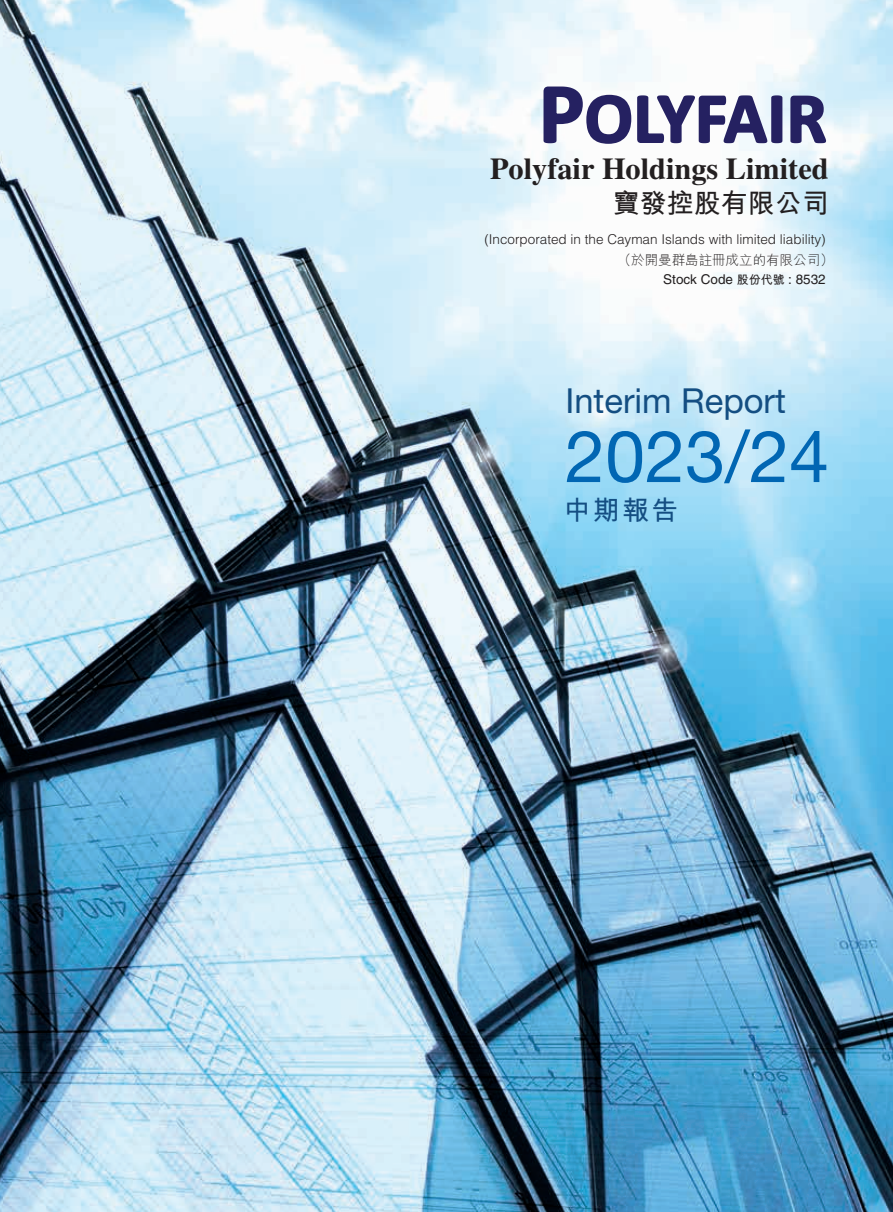
<style>
.page{position:relative;width:893px;height:1212px;background:#fff}
.page>*{position:absolute;margin:0;border:0;box-sizing:border-box;transform-origin:0 0}
.t1{font:72px "Helvetica Neue LT Std";color:#0166b3}
.t2{font:34.5px "Helvetica Neue LT Std";color:#144e82}
.t3{font:700 30.3px "Times LT Std";color:#231f20}
.t4{font:700 27px "M Hei HK";color:#231f20}
.t5{font:700 27px "M Hei HK";color:#144e82}
.t6{font:300 13.5px "Helvetica LT Std";color:#231f20}
.t7{font:13.5px "Helvetica LT Std";color:#231f20}
.t8{font:300 13.5px "M Hei HK";color:#231f20}
.s1{font-family:"M Hei HK";font-weight:700;font-size:12px}
</style>
<div class="page">
<img style="left:1px;top:0;width:892px;height:1212px">
<svg style="left:542px;top:85px;width:285px;height:60px"></svg>
<hr style="left:0;top:0;width:1px;height:1212px;background:#63a1ce">
<h3 class="t3" style="left:490px;top:151px;width:340px">Polyfair Holdings Limited</h3>
<h3 class="t4" style="left:613px;top:183px;width:217px">寶發控股有限公司</h3>
<p class="t6" style="left:484px;top:231px;width:343px">(Incorporated in the Cayman Islands with limited liability)</p>
<p class="t7" style="left:663px;top:271px;width:164px">Stock Code <span class="s1">股份代號</span> : 8532</p>
<p class="t8" style="left:618px;top:251px;width:217px">（於開曼群島註冊成立的有限公司）</p>
<h2 class="t2" style="left:565px;top:380px;width:222px">Interim Report</h2>
<h1 class="t1" style="left:565px;top:413px;width:266px">2023/24</h1>
<h3 class="t5" style="left:564px;top:490px;width:116px">中期報告</h3>
</div>
